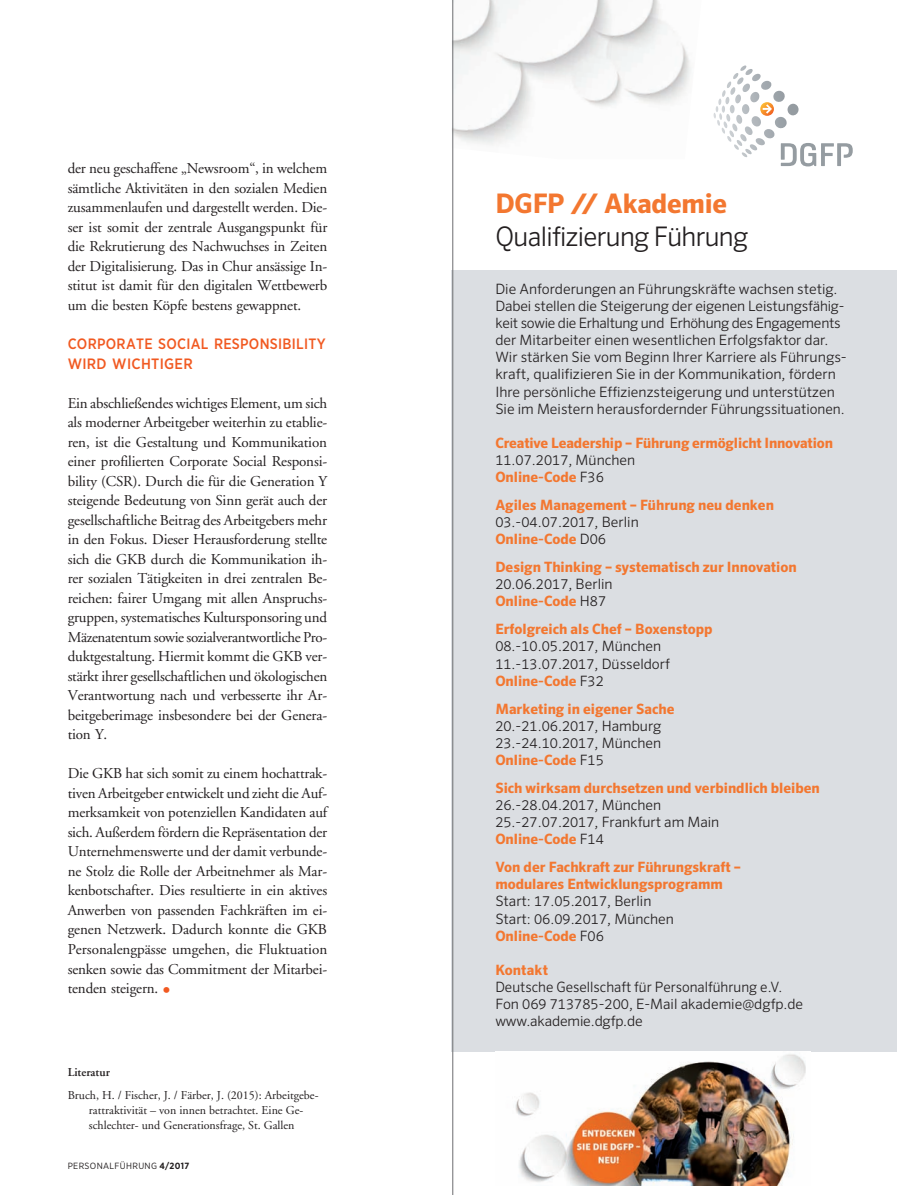
<style>
.page{position:relative;width:897px;height:1195px;background:#fff}
.page>*{position:absolute;margin:0;border:0;box-sizing:border-box;transform-origin:0 0}
.t1{font:300 27px "Sero Pro";letter-spacing:-.025em;color:#231f20}
.t2{font:700 27px "Sero Pro";letter-spacing:-.01em;color:#f37730}
.t3{font:15px/19.5px "Adobe Garamond";letter-spacing:-.01em;color:#231f20;text-align:justify}
.t4{font:500 15px/19.5px "Gotham Narrow";letter-spacing:.02em;color:#f15921}
.t5{font:300 14.25px/17.1px "Sero Pro";color:#231f20}
.t6{font:700 14.25px/17.1px "Sero Pro";color:#f37730}
.t7{font:12px/15px "Adobe Garamond";color:#231f20;text-align:center}
.t8{font:600 12px "Adobe Garamond";color:#231f20}
.t9{font:9px "Gotham Narrow";letter-spacing:.04em;color:#231f20}
.s1{font-size:21px;color:#f15921}
.s2{font-weight:700}
.s3{font-weight:700;color:#f37730}
</style>
<div class="page">
<div style="left:452px;top:270px;width:444px;height:781px;background:#dbdee2"></div>
<img style="left:453px;top:0;width:238px;height:159px">
<svg style="left:713px;top:65px;width:85px;height:53px"></svg>
<svg style="left:780px;top:143px;width:72px;height:23px"></svg>
<hr style="left:452px;top:0;width:1px;height:1194px;background:#6c6d70">
<img style="left:515px;top:1054px;width:291px;height:130px">
<p class="t3" style="left:68px;top:159px;width:261px">der neu geschaffene „Newsroom“, in welchem sämtliche Aktivitäten in den sozialen Medien zusammenlaufen und dargestellt werden. Die&shy;ser ist somit der zentrale Ausgangspunkt für die Rekrutierung des Nachwuchses in Zeiten der Digitalisierung. Das in Chur ansässige In&shy;stitut ist damit für den digitalen Wettbewerb um die besten Köpfe bestens gewappnet.</p>
<p class="t4" style="left:68px;top:333px;width:259px">CORPORATE SOCIAL RESPONSIBILITY<br>WIRD WICHTIGER</p>
<p class="t3" style="left:68px;top:393px;width:261px">Ein abschließendes wichtiges Element, um sich als moderner Arbeitgeber weiterhin zu etablie&shy;ren, ist die Gestaltung und Kommunikation einer profilierten Corporate Social Responsi&shy;bility (CSR). Durch die für die Generation Y steigende Bedeutung von Sinn gerät auch der gesellschaftliche Beitrag des Arbeitgebers mehr in den Fokus. Dieser Herausforderung stellte sich die GKB durch die Kommunikation ih&shy;rer sozialen Tätigkeiten in drei zentralen Be&shy;reichen: fairer Umgang mit allen Anspruchs&shy;gruppen, systematisches Kultursponsoring und Mäzenatentum sowie sozialverantwortliche Pro&shy;duktgestaltung. Hiermit kommt die GKB ver&shy;stärkt ihrer gesellschaftlichen und ökologischen Verantwortung nach und verbesserte ihr Ar&shy;beitgeberimage insbesondere bei der Genera&shy;tion Y.</p>
<p class="t3" style="left:68px;top:764px;width:261px">Die GKB hat sich somit zu einem hochattrak&shy;tiven Arbeitgeber entwickelt und zieht die Auf&shy;merksamkeit von potenziellen Kandidaten auf sich. Außerdem fördern die Repräsentation der Unternehmenswerte und der damit verbunde&shy;ne Stolz die Rolle der Arbeitnehmer als Mar&shy;kenbotschafter. Dies resultierte in ein aktives Anwerben von passenden Fachkräften im ei&shy;genen Netzwerk. Dadurch konnte die GKB Personalengpässe umgehen, die Fluktuation senken sowie das Commitment der Mitarbei&shy;tenden steigern. <span class="s1">•</span> ●</p>
<p class="t8" style="left:68px;top:1065px;width:44px">Literatur</p>
<p class="t7" style="left:68px;top:1088px;width:252px">Bruch, H. / Fischer, J. / Färber, J. (2015): Arbeitgebe&shy;rattraktivität – von innen betrachtet. Eine Ge&shy;schlechter- und Generationsfrage, St. Gallen</p>
<p class="t9" style="left:68px;top:1159px;width:123px">PERSONALFÜHRUNG <span class="s2">4/2017</span></p>
<h1 class="t2" style="left:495px;top:187px;width:233px">DGFP // Akademie</h1>
<h1 class="t1" style="left:495px;top:220px;width:254px">Qualifizierung Führung</h1>
<p class="t5" style="left:495px;top:280px;width:353px">Die Anforderungen an Führungskräfte wachsen stetig.<br>Dabei stellen die Steigerung der eigenen Leistungsfähig&shy;keit sowie die Erhaltung und Erhöhung des Engagements der Mitarbeiter einen wesentlichen Erfolgsfaktor dar.<br>Wir stärken Sie vom Beginn Ihrer Karriere als Führungs&shy;kraft, qualifizieren Sie in der Kommunikation, fördern Ihre persönliche Effizienzsteigerung und unterstützen Sie im Meistern herausfordernder Führungssituationen.</p>
<p class="t6" style="left:495px;top:434px;width:339px">Creative Leadership – Führung ermöglicht Innovation</p>
<p class="t5" style="left:495px;top:451px;width:141px">11.07.2017, München<br><span class="s3">Online-Code</span> F36</p>
<p class="t6" style="left:495px;top:496px;width:280px">Agiles Management – Führung neu denken</p>
<p class="t5" style="left:495px;top:513px;width:145px">03.-04.07.2017, Berlin<br><span class="s3">Online-Code</span> D06</p>
<p class="t6" style="left:495px;top:558px;width:303px">Design Thinking – systematisch zur Innovation</p>
<p class="t5" style="left:495px;top:575px;width:119px">20.06.2017, Berlin<br><span class="s3">Online-Code</span> H87</p>
<p class="t6" style="left:495px;top:620px;width:219px">Erfolgreich als Chef – Boxenstopp</p>
<p class="t5" style="left:495px;top:637px;width:176px">08.-10.05.2017, München<br>11.-13.07.2017, Düsseldorf<br><span class="s3">Online-Code</span> F32</p>
<p class="t6" style="left:495px;top:700px;width:181px">Marketing in eigener Sache</p>
<p class="t5" style="left:495px;top:716px;width:167px;text-align:justify">20.-21.06.2017, Hamburg 23.-24.10.2017, München <span class="s3">Online-Code</span> F15</p>
<p class="t6" style="left:495px;top:779px;width:326px">Sich wirksam durchsetzen und verbindlich bleiben</p>
<p class="t5" style="left:495px;top:796px;width:225px">26.-28.04.2017, München<br>25.-27.07.2017, Frankfurt am Main<br><span class="s3">Online-Code</span> F14</p>
<p class="t6" style="left:495px;top:858px;width:247px">Von der Fachkraft zur Führungskraft – modulares Entwicklungsprogramm</p>
<p class="t5" style="left:495px;top:892px;width:180px">Start: 17.05.2017, Berlin<br>Start: 06.09.2017, München<br><span class="s3">Online-Code</span> F06</p>
<p class="t6" style="left:495px;top:961px;width:54px">Kontakt</p>
<p class="t5" style="left:495px;top:977px;width:309px">Deutsche Gesellschaft für Personalführung e.V.<br>Fon 069 713785-200, E-Mail akademie@dgfp.de www.akademie.dgfp.de</p>
</div>
